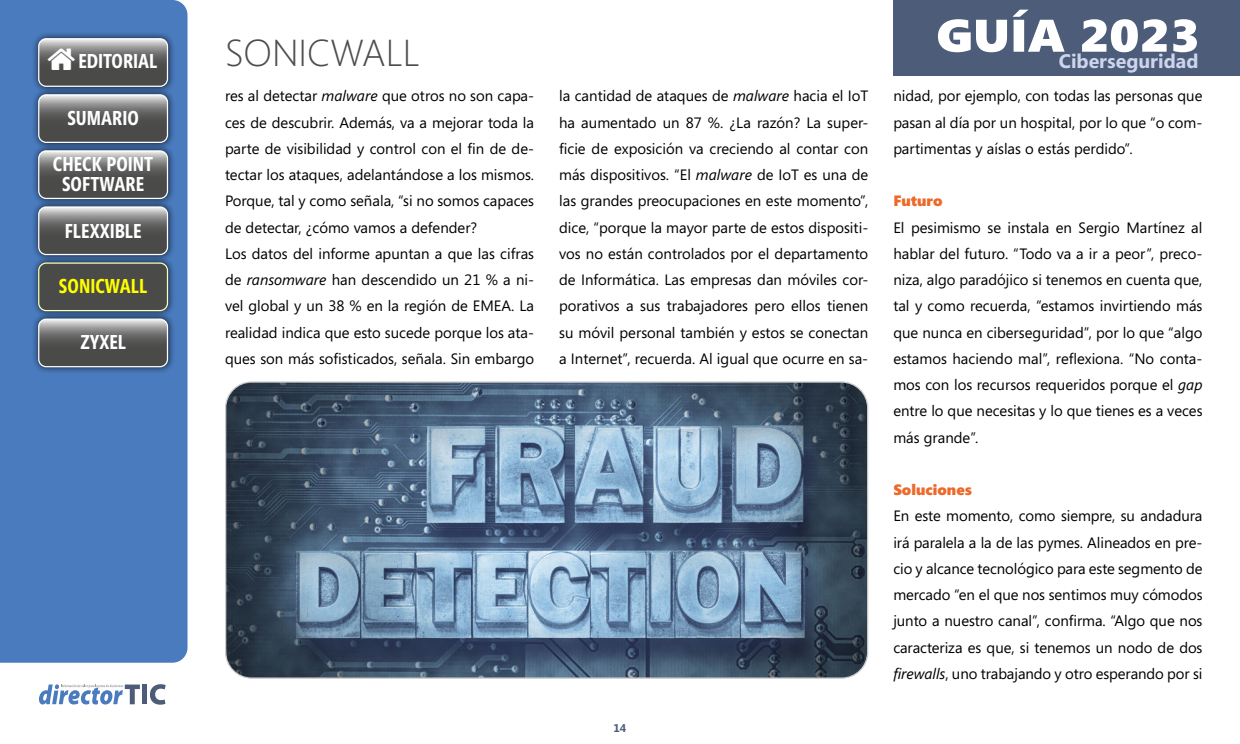
<style>
.page{position:relative;width:1240px;height:744px;background:#fff}
.page>*{position:absolute;margin:0;border:0;box-sizing:border-box;transform-origin:0 0}
.t1{font:900 45.62px "Segoe";color:#fff;scale:1.1 1}
.t2{font:300 37.5px "Segoe";color:#4d4d4d}
.t3{font:700 20px/20px "Segoe Condensed";color:#fff;text-align:center}
.t4{font:700 20px "Segoe Condensed";color:#ff0}
.t5{font:700 19.62px "Segoe";color:#cdd5ed}
.t6{font:15px/26.2px "Segoe";color:#000;text-align:justify}
.t7{font:900 15px "Segoe";color:#ed692a}
.t8{font:700 11.25px "Segoe";color:#4d5d79}
.s1{font-style:italic}
</style>
<div class="page">
<div style="left:142px;top:684px;width:5px;height:20px;background:#4d5d79"></div>
<svg style="left:150px;top:684px;width:16px;height:20px"></svg>
<svg style="left:39px;top:684px;width:101px;height:20px"></svg>
<div style="left:894px;top:0;width:346px;height:75px;background:#4d5d79"></div>
<div style="left:0;top:0;width:188px;height:662px;background:#497bbe"></div>
<div style="left:31px;top:31px;width:144px;height:63px;background:#000;opacity:.75"></div>
<div style="left:38px;top:38px;width:130px;height:49px;border:1px solid #fff;border-radius:8px"></div>
<div style="left:31px;top:255px;width:144px;height:63px;background:#000;opacity:.75"></div>
<div style="left:39px;top:263px;width:129px;height:47px;background:#4a4a49;border-radius:8px"></div>
<div style="left:38px;top:262px;width:130px;height:49px;border:1px solid #ffffb3;border-radius:8px"></div>
<div style="left:31px;top:199px;width:144px;height:63px;background:#000;opacity:.75"></div>
<svg style="left:39px;top:207px;width:129px;height:47px;background:#6b6b6b"></svg>
<div style="left:38px;top:206px;width:130px;height:49px;border:1px solid #fff;border-radius:8px"></div>
<div style="left:31px;top:311px;width:144px;height:63px;background:#000;opacity:.75"></div>
<svg style="left:39px;top:319px;width:129px;height:48px;background:#6c6c6b"></svg>
<div style="left:38px;top:318px;width:130px;height:49px;border:1px solid #fff;border-radius:8px"></div>
<div style="left:31px;top:87px;width:144px;height:63px;background:#000;opacity:.75"></div>
<svg style="left:39px;top:95px;width:129px;height:47px;background:#6b6b6a"></svg>
<div style="left:38px;top:94px;width:130px;height:49px;border:1px solid #fff;border-radius:8px"></div>
<div style="left:31px;top:143px;width:144px;height:63px;background:#000;opacity:.75"></div>
<svg style="left:39px;top:151px;width:129px;height:47px;background:#6b6b6a"></svg>
<div style="left:38px;top:150px;width:130px;height:49px;border:1px solid #fff;border-radius:8px"></div>
<img style="left:227px;top:383px;width:641px;height:294px">
<svg style="left:39px;top:39px;width:129px;height:47px;background:#6f6f6f"></svg>
<h1 class="t1" style="left:936px;top:9px;width:241px">GUÍA 2023</h1>
<h2 class="t2" style="left:225px;top:31px;width:197px">SONICWALL</h2>
<h3 class="t3" style="left:78px;top:51px;width:81px">EDITORIAL</h3>
<h3 class="t5" style="left:1059px;top:47px;width:141px">Ciberseguridad</h3>
<h3 class="t3" style="left:67px;top:108px;width:73px">SUMARIO</h3>
<h3 class="t3" style="left:53px;top:154px;width:102px">CHECK POINT<br>SOFTWARE</h3>
<h3 class="t3" style="left:65px;top:221px;width:78px">FLEXXIBLE</h3>
<h3 class="t4" style="left:59px;top:275px;width:90px">SONICWALL</h3>
<h3 class="t3" style="left:80px;top:332px;width:47px">ZYXEL</h3>
<p class="t6" style="left:225px;top:82px;width:311px;text-align:left">res al detectar <span class="s1">malware</span> que otros no son capa&shy;ces de descubrir. Además, va a mejorar toda la parte de visibilidad y control con el fin de de&shy;tectar los ataques, adelantándose a los mismos.<br>Porque, tal y como señala, “si no somos capaces de detectar, ¿cómo vamos a defender?<br>Los datos del informe apuntan a que las cifras de <span class="s1">ransomware</span> han descendido un 21 % a ni&shy;vel global y un 38 % en la región de EMEA. La realidad indica que esto sucede porque los ata&shy;ques son más sofisticados, señala. Sin embargo</p>
<p class="t6" style="left:559px;top:82px;width:311px">la cantidad de ataques de <span class="s1">malware</span> hacia el IoT ha aumentado un 87 %. ¿La razón? La super&shy;ficie de exposición va creciendo al contar con más dispositivos. “El <span class="s1">malware</span> de IoT es una de las grandes preocupaciones en este momento”, dice, “porque la mayor parte de estos dispositi&shy;vos no están controlados por el departamento de Informática. Las empresas dan móviles cor&shy;porativos a sus trabajadores pero ellos tienen su móvil personal también y estos se conectan a Internet”, recuerda. Al igual que ocurre en sa-</p>
<p class="t6" style="left:893px;top:82px;width:311px">nidad, por ejemplo, con todas las personas que pasan al día por un hospital, por lo que “o com&shy;partimentas y aíslas o estás perdido”.</p>
<p class="t7" style="left:893px;top:192px;width:51px">Futuro</p>
<p class="t6" style="left:893px;top:214px;width:311px">El pesimismo se instala en Sergio Martínez al hablar del futuro. “Todo va a ir a peor”, preco&shy;niza, algo paradójico si tenemos en cuenta que, tal y como recuerda, “estamos invirtiendo más que nunca en ciberseguridad”, por lo que “algo estamos haciendo mal”, reflexiona. “No conta&shy;mos con los recursos requeridos porque el <span class="s1">gap </span>entre lo que necesitas y lo que tienes es a veces más grande”.</p>
<p class="t7" style="left:893px;top:481px;width:80px">Soluciones</p>
<p class="t6" style="left:893px;top:502px;width:311px">En este momento, como siempre, su andadura irá paralela a la de las pymes. Alineados en pre&shy;cio y alcance tecnológico para este segmento de mercado “en el que nos sentimos muy cómodos junto a nuestro canal”, confirma. “Algo que nos caracteriza es que, si tenemos un nodo de dos <span class="s1">firewalls</span>, uno trabajando y otro esperando por si</p>
<p class="t8" style="left:614px;top:720px;width:14px">14</p>
</div>
